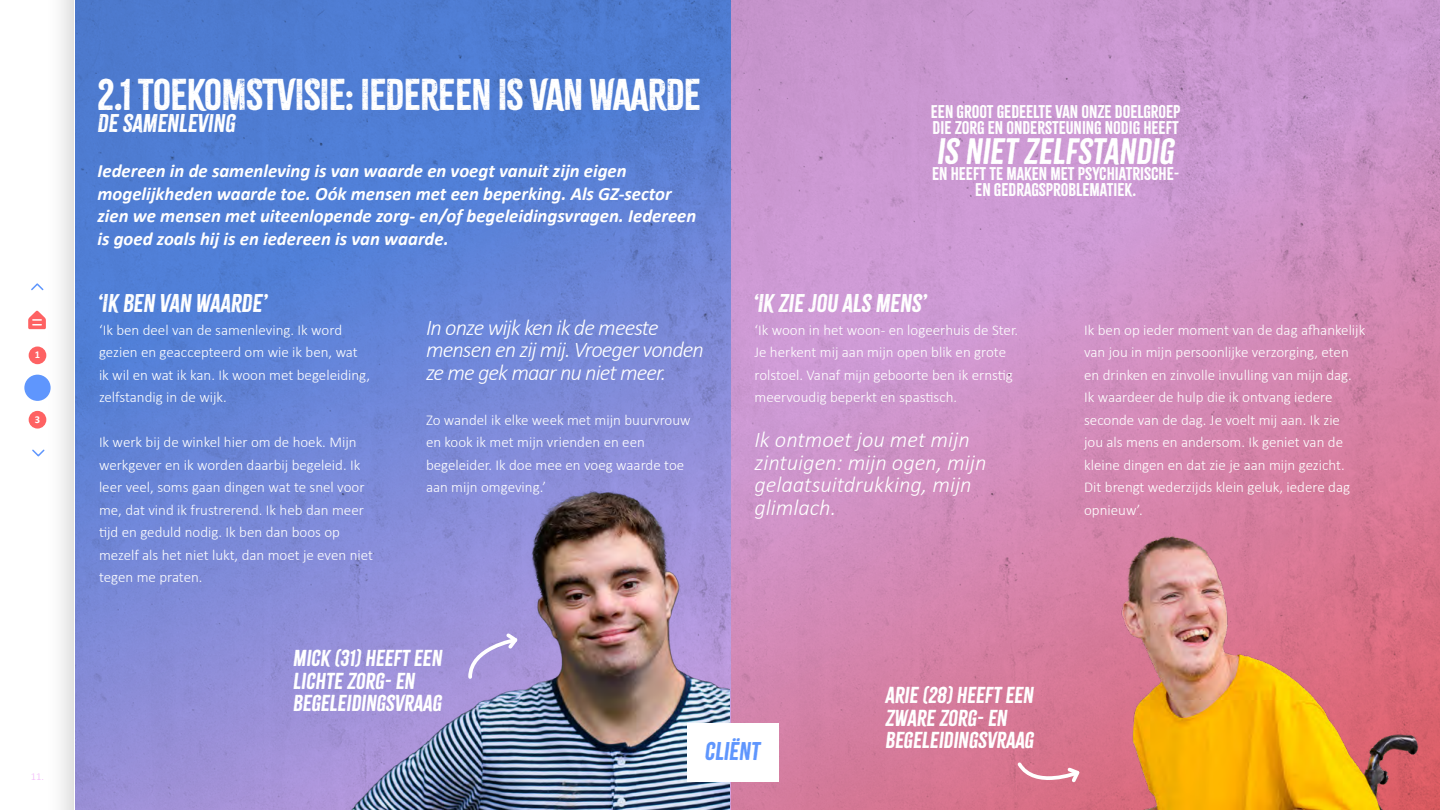
<style>
.page{position:relative;width:1440px;height:810px;background:#fff}
.page>*{position:absolute;margin:0;border:0;box-sizing:border-box;transform-origin:0 0}
.t1{font:39px "Citrus Gothic";letter-spacing:-.02em;color:#fff}
.t2{font:italic 32.33px "Citrus Gothic Rough";color:#fff}
.t3{font:italic 300 22.5px/22.5px "Calibri";letter-spacing:-.005em;color:#fff}
.t4{font:italic 300 22.5px/22.5px "Calibri";letter-spacing:-.04em;color:#fff}
.t5{font:italic 22.5px "Citrus Gothic";color:#fff}
.t6{font:italic 22.5px "Citrus Gothic Rough";color:#5f96fd}
.t7{font:italic 20.25px/22.5px "Citrus Gothic Rough";color:#fff}
.t8{font:italic 700 18.75px/22.5px "Calibri";color:#fff}
.t9{font:16.12px/16.1px "Citrus Gothic";color:#fff}
.t10{font:300 15px/22.5px "Calibri";color:#fff}
.t11{font:300 10.5px "Calibri";color:#f3b6fb}
.t12{font:700 10.5px "Calibri";color:#fff}
</style>
<div class="page">
<div style="left:44px;top:0;width:1396px;height:810px;background:#000;opacity:.19"></div>
<svg style="left:32px;top:448px;width:14px;height:10px"></svg>
<div style="left:29px;top:347px;width:17px;height:17px;background:#fe6263;border-radius:50%"></div>
<div style="left:29px;top:411px;width:17px;height:18px;background:#fe6263;border-radius:50%"></div>
<img style="left:730px;top:0;width:710px;height:810px">
<img style="left:75px;top:0;width:655px;height:810px">
<img style="left:959px;top:508px;width:481px;height:302px">
<svg style="left:31px;top:282px;width:14px;height:10px"></svg>
<svg style="left:28px;top:311px;width:18px;height:18px"></svg>
<img style="left:254px;top:450px;width:476px;height:360px">
<div style="left:687px;top:724px;width:92px;height:58px;background:#fff"></div>
<div style="left:24px;top:375px;width:27px;height:26px;background:#5f96fd;border-radius:50%"></div>
<svg style="left:466px;top:630px;width:55px;height:51px;background:#ad9edd"></svg>
<svg style="left:1014px;top:759px;width:69px;height:30px;background:#dc8599"></svg>
<p class="t12" style="left:35px;top:348px;width:7px">1</p>
<p class="t12" style="left:35px;top:412px;width:7px">3</p>
<p class="t11" style="left:31px;top:770px;width:15px">11.</p>
<h1 class="t1" style="left:98px;top:70px;width:605px">2.1 TOEKOMSTVISIE: IEDEREN IS VAN WAARDE</h1>
<h1 class="t5" style="left:98px;top:109px;width:140px">DE SAMENLEVING</h1>
<p class="t8" style="left:98px;top:159px;width:600px">Iedereen in de samenleving is van waarde en voegt vanuit zijn eigen mogelijkheden waarde toe. Oók mensen met een beperking. Als GZ-sector zien we mensen met uiteenlopende zorg- en/of begeleidingsvragen. Iedereen is goed zoals hij is en iedereen is van waarde.</p>
<p class="t5" style="left:98px;top:289px;width:171px">‘IK BEN VAN WAARDE’</p>
<p class="t10" style="left:99px;top:318px;width:273px">‘Ik ben deel van de samenleving. Ik word gezien en geaccepteerd om wie ik ben, wat ik wil en wat ik kan. Ik woon met begeleiding, zelfstandig in de wijk.</p>
<p class="t10" style="left:99px;top:431px;width:276px">Ik werk bij de winkel hier om de hoek. Mijn werkgever en ik worden daarbij begeleid. Ik leer veel, soms gaan dingen wat te snel voor me, dat vind ik frustrerend. Ik heb dan meer tijd en geduld nodig. Ik ben dan boos op mezelf als het niet lukt, dan moet je even niet tegen me praten.</p>
<p class="t4" style="left:426px;top:316px;width:279px">In onze wijk ken ik de meeste mensen en zij mij. Vroeger vonden ze me gek maar nu niet meer.</p>
<p class="t10" style="left:426px;top:408px;width:266px">Zo wandel ik elke week met mijn buurvrouw en kook ik met mijn vrienden en een begeleider. Ik doe mee en voeg waarde toe aan mijn omgeving.’</p>
<p class="t9" style="left:931px;top:104px;width:251px">EEN GROT GEDELTE VAN ONZE DOELGROEP<br>DIE ZORG EN ONDERSTEUNING NODIG HEFT</p>
<p class="t2" style="left:937px;top:130px;width:239px">IS NIET ZELFSTANDIG</p>
<p class="t9" style="left:932px;top:166px;width:249px;text-align:center">EN HEFT TE MAKEN MET PSYCHIATRISCHE-<br>EN GEDRAGSPROBLEMATIEK.</p>
<p class="t5" style="left:753px;top:289px;width:175px">‘IK ZIE JOU ALS MENS’</p>
<p class="t10" style="left:754px;top:319px;width:265px">‘Ik woon in het woon- en logeerhuis de Ster.<br>Je herkent mij aan mijn open blik en grote rolstoel. Vanaf mijn geboorte ben ik ernstig meervoudig beperkt en spastisch.</p>
<p class="t3" style="left:754px;top:428px;width:234px">Ik ontmoet jou met mijn zintuigen: mijn ogen, mijn gelaatsuitdrukking, mijn glimlach.</p>
<p class="t10" style="left:1084px;top:319px;width:283px">Ik ben op ieder moment van de dag afhankelijk van jou in mijn persoonlijke verzorging, eten en drinken en zinvolle invulling van mijn dag.<br>Ik waardeer de hulp die ik ontvang iedere seconde van de dag. Je voelt mij aan. Ik zie<br>jou als mens en andersom. Ik geniet van de kleine dingen en dat zie je aan mijn gezicht.<br>Dit brengt wederzijds klein geluk, iedere dag opnieuw’.</p>
<p class="t7" style="left:293px;top:647px;width:151px">MICK (31) HEFT EN<br>LICHTE ZORG- EN<br>BEGELEIDINGSVRAAG</p>
<p class="t6" style="left:705px;top:737px;width:58px">CLIËNT</p>
<p class="t7" style="left:886px;top:684px;width:150px">ARIE (28) HEFT EN<br>ZWARE ZORG- EN<br>BEGELEIDINGSVRAAG</p>
</div>
